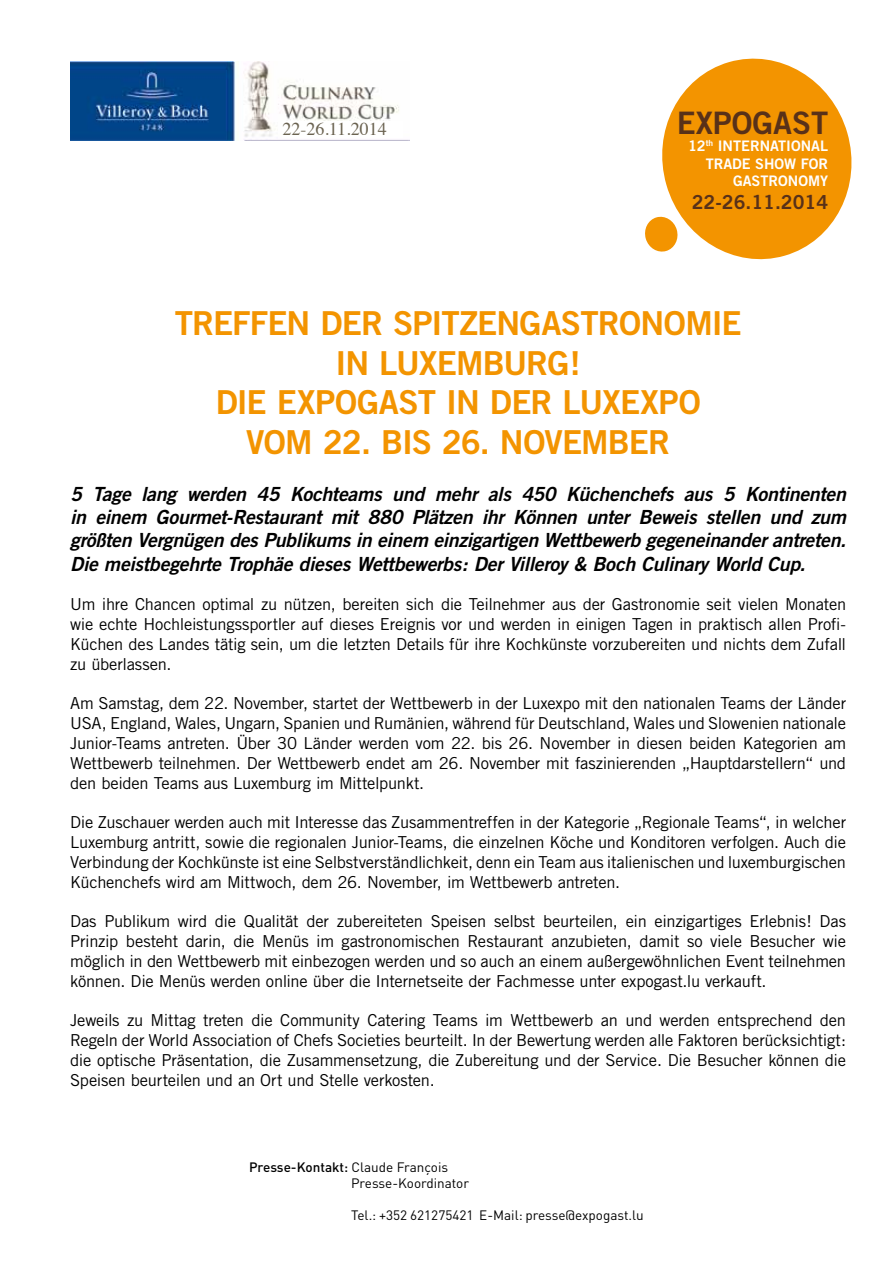
<style>
.page{position:relative;width:893px;height:1263px;background:#fff}
.page>*{position:absolute;margin:0;border:0;box-sizing:border-box;transform-origin:0 0}
.t1{font:33px/39.6px "Trade Gothic Bold Two";letter-spacing:-.025em;color:#f39400;text-align:center}
.t2{font:30.9px "Trade Gothic Bold Two";color:#583119}
.t3{font:italic 19.5px/23.4px "Trade Gothic Bold Two";letter-spacing:-.015em;color:#000;text-align:justify}
.t4{font:19.35px "Trade Gothic Bold Two";color:#583119}
.t5{font:18px "Times";color:#6b6351}
.t6{font:16.5px/19.8px "Trade Gothic";letter-spacing:-.015em;color:#000;text-align:justify}
.t7{font:14.55px/17.4px "Trade Gothic Bold Two";color:#fff;text-align:right}
.t8{font:13.5px/16.2px "DIN";color:#000}
.s1{font-weight:500}
</style>
<div class="page">
<svg style="left:662px;top:58px;width:190px;height:202px;fill:#f39400"></svg>
<svg style="left:645px;top:215px;width:34px;height:38px"></svg>
<img style="left:70px;top:62px;width:339px;height:78px">
<div style="left:282px;top:121px;width:121px;height:17px;background:#fff"></div>
<p class="t5" style="left:282px;top:112px;width:106px">22-26.11.2014</p>
<h2 class="t2" style="left:677px;top:104px;width:153px">EXPOGAST</h2>
<p class="t7" style="left:688px;top:137px;width:142px">12<sup>th</sup> INTERNATIONAL<br>TRADE SHOW FOR<br>GASTRONOMY</p>
<p class="t4" style="left:692px;top:190px;width:138px">22-26.11.2014</p>
<h1 class="t1" style="left:175px;top:303px;width:568px">TREFFEN DER SPITZENGASTRONOMIE<br>IN LUXEMBURG!<br>DIE EXPOGAST IN DER LUXEXPO<br>VOM 22. BIS 26. NOVEMBER</h1>
<p class="t3" style="left:70px;top:482px;width:777px">5 Tage lang werden 45 Kochteams und mehr als 450 Küchenchefs aus 5 Kontinenten in einem Gourmet-Restaurant mit 880 Plätzen ihr Können unter Beweis stellen und zum größten Vergnügen des Publikums in einem einzigartigen Wettbewerb gegeneinander antreten.<br>Die meistbegehrte Trophäe dieses Wettbewerbs: Der Villeroy &amp; Boch Culinary World Cup.</p>
<p class="t6" style="left:70px;top:594px;width:777px">Um ihre Chancen optimal zu nützen, bereiten sich die Teilnehmer aus der Gastronomie seit vielen Monaten wie echte Hochleistungssportler auf dieses Ereignis vor und werden in einigen Tagen in praktisch allen Profi-Küchen des Landes tätig sein, um die letzten Details für ihre Kochkünste vorzubereiten und nichts dem Zufall zu überlassen.</p>
<p class="t6" style="left:70px;top:693px;width:777px">Am Samstag, dem 22. November, startet der Wettbewerb in der Luxexpo mit den nationalen Teams der Länder USA, England, Wales, Ungarn, Spanien und Rumänien, während für Deutschland, Wales und Slowenien nationale Junior-Teams antreten. Über 30 Länder werden vom 22. bis 26. November in diesen beiden Kategorien am Wettbewerb teilnehmen. Der Wettbewerb endet am 26. November mit faszinierenden „Hauptdarstellern“ und den beiden Teams aus Luxemburg im Mittelpunkt.</p>
<p class="t6" style="left:70px;top:812px;width:777px">Die Zuschauer werden auch mit Interesse das Zusammentreffen in der Kategorie „Regionale Teams“, in welcher Luxemburg antritt, sowie die regionalen Junior-Teams, die einzelnen Köche und Konditoren verfolgen. Auch die Verbindung der Kochkünste ist eine Selbstverständlichkeit, denn ein Team aus italienischen und luxemburgischen Küchenchefs wird am Mittwoch, dem 26. November, im Wettbewerb antreten.</p>
<p class="t6" style="left:70px;top:911px;width:777px">Das Publikum wird die Qualität der zubereiteten Speisen selbst beurteilen, ein einzigartiges Erlebnis! Das Prinzip besteht darin, die Menüs im gastronomischen Restaurant anzubieten, damit so viele Besucher wie möglich in den Wettbewerb mit einbezogen werden und so auch an einem außergewöhnlichen Event teilnehmen können. Die Menüs werden online über die Internetseite der Fachmesse unter expogast.lu verkauft.</p>
<p class="t6" style="left:70px;top:1010px;width:778px">Jeweils zu Mittag treten die Community Catering Teams im Wettbewerb an und werden entsprechend den Regeln der World Association of Chefs Societies beurteilt. In der Bewertung werden alle Faktoren berücksichtigt: die optische Präsentation, die Zusammensetzung, die Zubereitung und der Service. Die Besucher können die Speisen beurteilen und an Ort und Stelle verkosten.</p>
<p class="t8" style="left:351px;top:1158px;width:119px;text-indent:-102px"><span class="s1">Presse-Kontakt:</span> Claude François<br>Presse-Koordinator</p>
<p class="t8" style="left:351px;top:1207px;width:294px">Tel.: +352 621275421 E-Mail: presse@expogast.lu</p>
</div>
